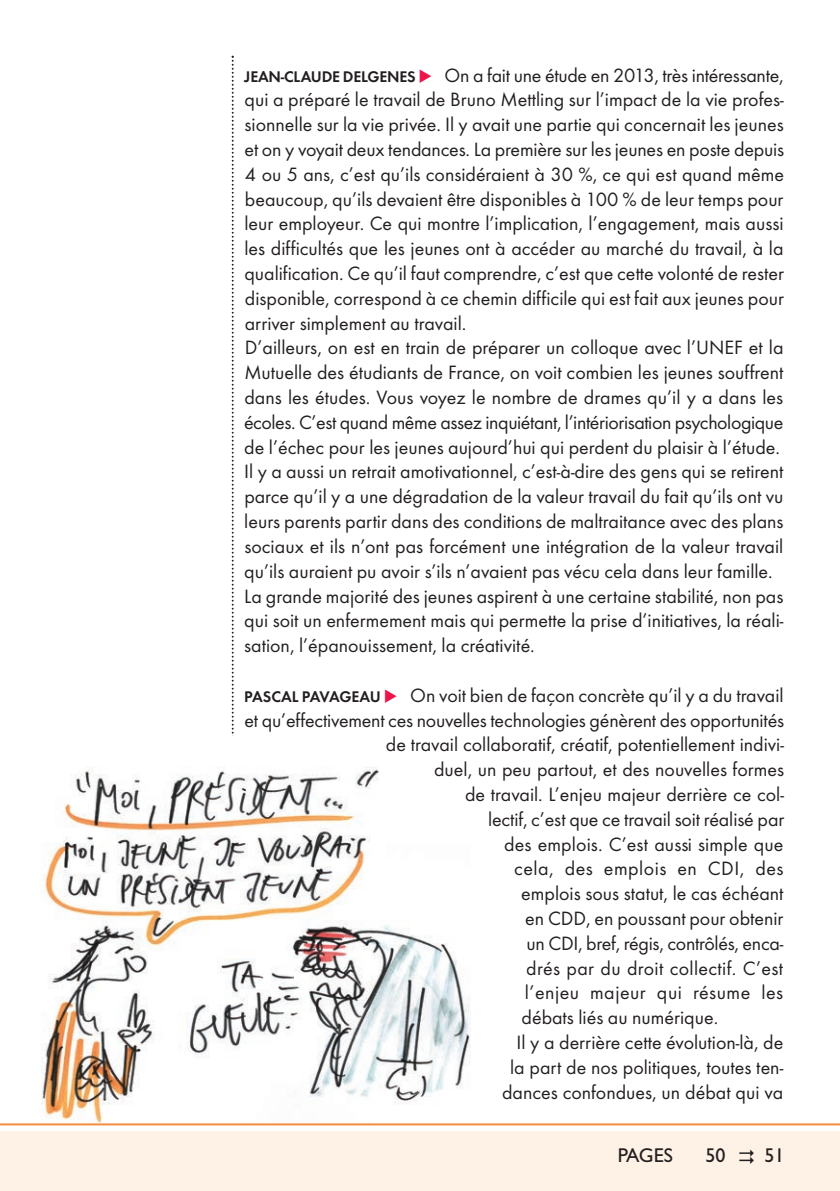
<style>
.page{position:relative;width:840px;height:1191px;background:#fff}
.page>*{position:absolute;margin:0;border:0;box-sizing:border-box;transform-origin:0 0}
.t1{font:20px/24.8px "Futura T";color:#231f20}
.t2{font:20px "Futura T";letter-spacing:.025em;color:#231f20}
.t3{font:20px "Futura T";letter-spacing:.02em;color:#231f20}
.t4{font:20px "Gill Sans";color:#231f20}
.s1{font-weight:600;font-size:16px}
.s2{color:#ed164b}
</style>
<div class="page">
<svg style="left:231px;top:56px;width:2px;height:588px"></svg>
<img style="left:41px;top:767px;width:429px;height:356px">
<div style="left:0;top:1131px;width:839px;height:60px;background:#fef1e6"></div>
<hr style="left:0;top:1123px;width:839px;height:2px;background:#f58b3c">
<p class="t1" style="left:244px;top:62px;width:541px"><span class="s1">JEAN-CLAUDE DELGENES</span> <span class="s2">◆</span> On a fait une étude en 2013, très intéressante, qui a préparé le travail de Bruno Mettling sur l’impact de la vie profes&shy;sionnelle sur la vie privée. Il y avait une partie qui concernait les jeunes et on y voyait deux tendances. La première sur les jeunes en poste depuis 4 ou 5 ans, c’est qu’ils considéraient à 30 %, ce qui est quand même beaucoup, qu’ils devaient être disponibles à 100 % de leur temps pour leur employeur. Ce qui montre l’implication, l’engagement, mais aussi les difficultés que les jeunes ont à accéder au marché du travail, à la qualification. Ce qu’il faut comprendre, c’est que cette volonté de rester disponible, correspond à ce chemin difficile qui est fait aux jeunes pour arriver simplement au travail.<br>D’ailleurs, on est en train de préparer un colloque avec l’UNEF et la Mutuelle des étudiants de France, on voit combien les jeunes souffrent dans les études. Vous voyez le nombre de drames qu’il y a dans les écoles. C’est quand même assez inquiétant, l’intériorisation psychologique de l’échec pour les jeunes aujourd’hui qui perdent du plaisir à l’étude.<br>Il y a aussi un retrait amotivationnel, c’est-à-dire des gens qui se retirent parce qu’il y a une dégradation de la valeur travail du fait qu’ils ont vu leurs parents partir dans des conditions de maltraitance avec des plans sociaux et ils n’ont pas forcément une intégration de la valeur travail qu’ils auraient pu avoir s’ils n’avaient pas vécu cela dans leur famille.<br>La grande majorité des jeunes aspirent à une certaine stabilité, non pas qui soit un enfermement mais qui permette la prise d’initiatives, la réali&shy;sation, l’épanouissement, la créativité.</p>
<p class="t1" style="left:244px;top:682px;width:540px"><span class="s1">PASCAL PAVAGEAU</span> <span class="s2">◆</span> On voit bien de façon concrète qu’il y a du travail</p>
<p class="t1" style="left:244px;top:707px;width:541px">et qu’effectivement ces nouvelles technologies génèrent des opportunités</p>
<p class="t1" style="left:385px;top:732px;width:399px">de travail collaboratif, créatif, potentiellement indivi-</p>
<p class="t1" style="left:434px;top:757px;width:351px">duel, un peu partout, et des nouvelles formes</p>
<p class="t1" style="left:465px;top:781px;width:320px">de travail. L’enjeu majeur derrière ce col-</p>
<p class="t1" style="left:488px;top:806px;width:297px">lectif, c’est que ce travail soit réalisé par</p>
<p class="t1" style="left:504px;top:831px;width:281px">des emplois. C’est aussi simple que</p>
<p class="t2" style="left:514px;top:856px;width:270px">cela, des emplois en CDI, des</p>
<p class="t1" style="left:521px;top:881px;width:264px">emplois sous statut, le cas échéant</p>
<p class="t1" style="left:525px;top:905px;width:260px">en CDD, en poussant pour obtenir</p>
<p class="t1" style="left:526px;top:930px;width:258px">un CDI, bref, régis, contrôlés, enca-</p>
<p class="t3" style="left:526px;top:956px;width:258px">drés par du droit collectif. C’est</p>
<p class="t2" style="left:524px;top:980px;width:260px">l’enjeu majeur qui résume les</p>
<p class="t1" style="left:521px;top:1005px;width:198px">débats liés au numérique.</p>
<p class="t1" style="left:516px;top:1029px;width:268px">Il y a derrière cette évolution-là, de</p>
<p class="t1" style="left:510px;top:1054px;width:274px">la part de nos politiques, toutes ten-</p>
<p class="t1" style="left:501px;top:1079px;width:282px">dances confondues, un débat qui va</p>
<p class="t4" style="left:617px;top:1143px;width:57px">PAGES</p>
<p class="t4" style="left:705px;top:1143px;width:21px">50</p>
<p class="t4" style="left:764px;top:1143px;width:21px">51</p>
</div>
